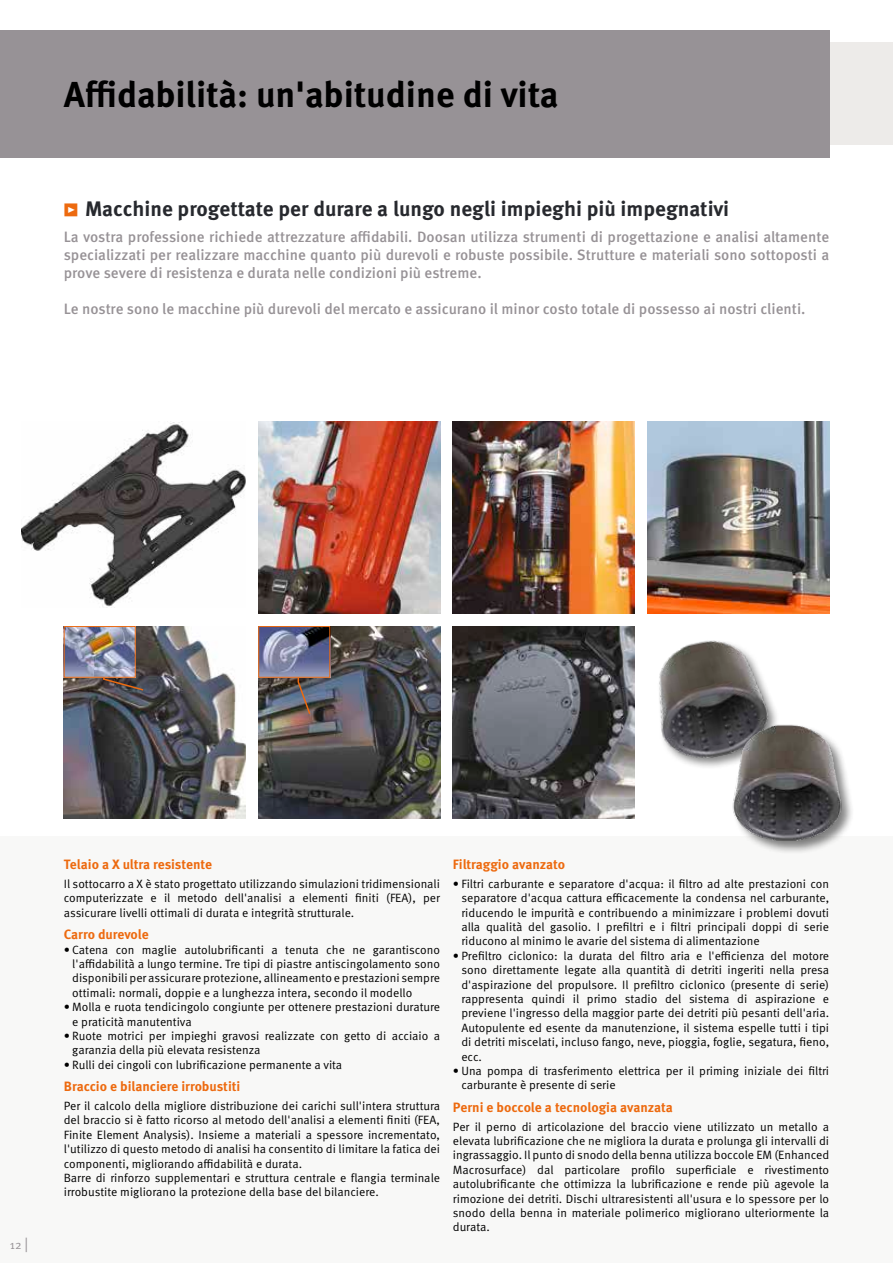
<style>
.page{position:relative;width:893px;height:1263px;background:#fff}
.page>*{position:absolute;margin:0;border:0;box-sizing:border-box;transform-origin:0 0}
.t1{font:700 36px "Meta Pro";letter-spacing:-.005em;color:#000}
.t2{font:700 21px "Meta Pro";color:#27292e}
.t3{font:500 15px/18px "Meta Pro";letter-spacing:-.005em;color:#979296;text-align:justify}
.t4{font:700 13.5px "Meta Pro";letter-spacing:-.005em;color:#ed6a0f}
.t5{font:12px/14.4px "Meta Pro Norm";color:#000;text-align:justify}
.t6{font:12px "Meta Pro Norm";color:#979296}
.s1{font-size:17.25px;color:#ed6a0f}
.s2{font-size:15px}
</style>
<div class="page">
<div style="left:0;top:836px;width:893px;height:427px;background:#f8f8f7"></div>
<div style="left:829px;top:43px;width:64px;height:102px;background:#edebe9"></div>
<img style="left:659px;top:640px;width:117px;height:127px">
<img style="left:728px;top:714px;width:124px;height:138px">
<img style="left:453px;top:421px;width:182px;height:192px">
<img style="left:22px;top:421px;width:224px;height:186px">
<img style="left:258px;top:421px;width:182px;height:192px">
<img style="left:453px;top:626px;width:182px;height:193px">
<img style="left:64px;top:626px;width:182px;height:193px">
<img style="left:66px;top:628px;width:68px;height:48px">
<div style="left:64px;top:626px;width:72px;height:52px;border:1px solid #ed6a0f"></div>
<svg style="left:102px;top:676px;width:43px;height:16px"></svg>
<img style="left:258px;top:626px;width:182px;height:193px">
<img style="left:260px;top:628px;width:68px;height:48px">
<div style="left:258px;top:626px;width:72px;height:52px;border:1px solid #ed6a0f"></div>
<svg style="left:297px;top:676px;width:15px;height:40px"></svg>
<div style="left:0;top:30px;width:829px;height:127px;background:#979296"></div>
<img style="left:647px;top:421px;width:182px;height:192px">
<h1 class="t1" style="left:64px;top:66px;width:496px">Affidabilità: un'abitudine di vita</h1>
<h2 class="t2" style="left:64px;top:192px;width:667px"><span class="s1">ѓ</span> Macchine progettate per durare a lungo negli impieghi più impegnativi</h2>
<p class="t3" style="left:64px;top:227px;width:767px">La vostra professione richiede attrezzature affidabili. Doosan utilizza strumenti di progettazione e analisi altamente specializzati per realizzare macchine quanto più durevoli e robuste possibile. Strutture e materiali sono sottoposti a prove severe di resistenza e durata nelle condizioni più estreme.</p>
<p class="t3" style="left:64px;top:299px;width:743px">Le nostre sono le macchine più durevoli del mercato e assicurano il minor costo totale di possesso ai nostri clienti.</p>
<p class="t6" style="left:10px;top:1235px;width:20px">12 <span class="s2">|</span></p>
<p class="t4" style="left:64px;top:854px;width:150px">Telaio a X ultra resistente</p>
<p class="t5" style="left:64px;top:876px;width:378px">Il sottocarro a X è stato progettato utilizzando simulazioni tridimensionali computerizzate e il metodo dell'analisi a elementi finiti (FEA), per assicurare livelli ottimali di durata e integrità strutturale.</p>
<p class="t4" style="left:64px;top:924px;width:87px">Carro durevole</p>
<p class="t5" style="left:72px;top:941px;width:369px;text-indent:-9px">• Catena con maglie autolubrificanti a tenuta che ne garantiscono l'affidabilità a lungo termine. Tre tipi di piastre antiscingolamento sono disponibili per assicurare protezione, allineamento e prestazioni sempre ottimali: normali, doppie e a lunghezza intera, secondo il modello</p>
<p class="t5" style="left:72px;top:999px;width:369px;text-indent:-9px">• Molla e ruota tendicingolo congiunte per ottenere prestazioni durature e praticità manutentiva</p>
<p class="t5" style="left:72px;top:1028px;width:369px;text-indent:-9px">• Ruote motrici per impieghi gravosi realizzate con getto di acciaio a garanzia della più elevata resistenza</p>
<p class="t5" style="left:64px;top:1057px;width:280px">• Rulli dei cingoli con lubrificazione permanente a vita</p>
<p class="t4" style="left:64px;top:1076px;width:178px">Braccio e bilanciere irrobustiti</p>
<p class="t5" style="left:64px;top:1098px;width:378px;text-align:left">Per il calcolo della migliore distribuzione dei carichi sull'intera struttura del braccio si è fatto ricorso al metodo dell'analisi a elementi finiti (FEA, Finite Element Analysis). Insieme a materiali a spessore incrementato, l'utilizzo di questo metodo di analisi ha consentito di limitare la fatica dei componenti, migliorando affidabilità e durata.<br>Barre di rinforzo supplementari e struttura centrale e flangia terminale irrobustite migliorano la protezione della base del bilanciere.</p>
<p class="t4" style="left:453px;top:854px;width:114px">Filtraggio avanzato</p>
<p class="t5" style="left:461px;top:876px;width:369px;text-indent:-9px">• Filtri carburante e separatore d'acqua: il filtro ad alte prestazioni con separatore d'acqua cattura efficacemente la condensa nel carburante, riducendo le impurità e contribuendo a minimizzare i problemi dovuti alla qualità del gasolio. I prefiltri e i filtri principali doppi di serie riducono al minimo le avarie del sistema di alimentazione</p>
<p class="t5" style="left:461px;top:948px;width:369px;text-indent:-9px">• Prefiltro ciclonico: la durata del filtro aria e l'efficienza del motore sono direttamente legate alla quantità di detriti ingeriti nella presa d'aspirazione del propulsore. Il prefiltro ciclonico (presente di serie) rappresenta quindi il primo stadio del sistema di aspirazione e previene l'ingresso della maggior parte dei detriti più pesanti dell'aria.<br>Autopulente ed esente da manutenzione, il sistema espelle tutti i tipi di detriti miscelati, incluso fango, neve, pioggia, foglie, segatura, fieno, ecc.</p>
<p class="t5" style="left:461px;top:1063px;width:369px;text-indent:-9px">• Una pompa di trasferimento elettrica per il priming iniziale dei filtri carburante è presente di serie</p>
<p class="t4" style="left:453px;top:1097px;width:221px">Perni e boccole a tecnologia avanzata</p>
<p class="t5" style="left:453px;top:1118px;width:378px">Per il perno di articolazione del braccio viene utilizzato un metallo a elevata lubrificazione che ne migliora la durata e prolunga gli intervalli di ingrassaggio. Il punto di snodo della benna utilizza boccole EM (Enhanced Macrosurface) dal particolare profilo superficiale e rivestimento autolubrificante che ottimizza la lubrificazione e rende più agevole la rimozione dei detriti. Dischi ultraresistenti all'usura e lo spessore per lo snodo della benna in materiale polimerico migliorano ulteriormente la durata.</p>
</div>
